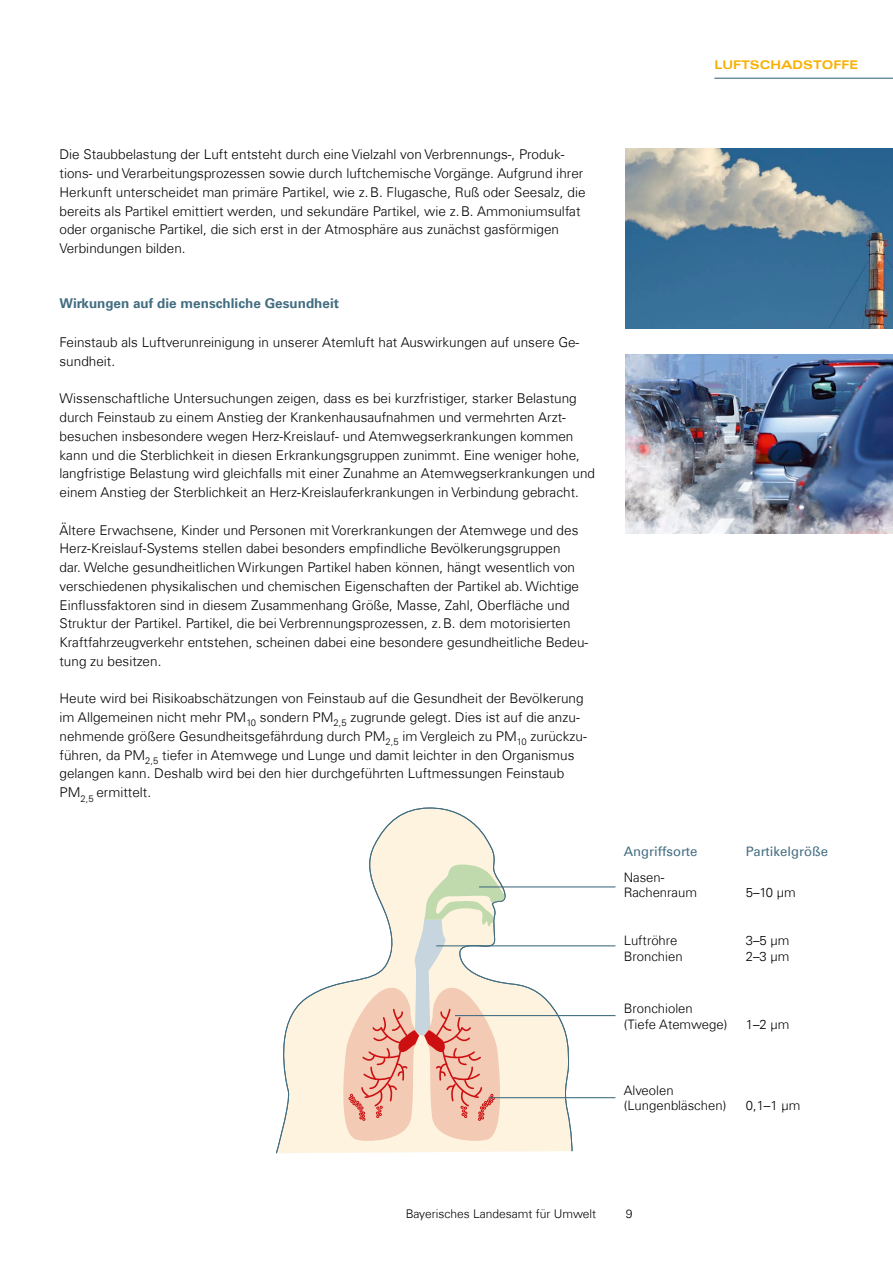
<style>
.page{position:relative;width:893px;height:1263px;background:#fff}
.page>*{position:absolute;margin:0;border:0;box-sizing:border-box;transform-origin:0 0}
.Fließ_Einzug{font:300 13.5px/18.8px "Univers Com 45";color:#000}
.HL3{font:700 13.5px "Univers Com 65";color:#426d81}
.t1{font:300 13.05px "Univers Com 45";color:#000}
.t2{font:13.05px "Univers Com 55 Roman";color:#426d81}
.t3{font:300 12px "Univers Com 45";color:#000}
.t4{font:12px "Univers Com 63 Bold Ext";color:#f8b000}
</style>
<div class="page">
<hr style="left:714px;top:78px;width:179px;height:1px;background:#426d81">
<svg style="left:276px;top:807px;width:297px;height:347px"></svg>
<hr style="left:479px;top:886px;width:136px;height:1px;background:#426d81">
<hr style="left:436px;top:945px;width:179px;height:1px;background:#426d81">
<hr style="left:455px;top:1015px;width:160px;height:1px;background:#426d81">
<hr style="left:489px;top:1097px;width:126px;height:1px;background:#426d81">
<img style="left:625px;top:149px;width:268px;height:179px">
<img style="left:625px;top:354px;width:268px;height:180px">
<p class="t4" style="left:714px;top:58px;width:145px">LUFTSCHADSTOFFE</p>
<p class="Fließ_Einzug" style="left:60px;top:145px;width:527px">Die Staubbelastung der Luft entsteht durch eine Vielzahl von Verbrennungs-, Produk&shy;tions- und Verarbeitungsprozessen sowie durch luftchemische Vorgänge. Aufgrund ihrer Herkunft unterscheidet man primäre Partikel, wie z.B. Flugasche, Ruß oder Seesalz, die bereits als Partikel emittiert werden, und sekundäre Partikel, wie z.B. Ammoniumsulfat oder organische Partikel, die sich erst in der Atmosphäre aus zunächst gasförmigen Verbindungen bilden.</p>
<h3 class="HL3" style="left:60px;top:295px;width:281px">Wirkungen auf die menschliche Gesundheit</h3>
<p class="Fließ_Einzug" style="left:60px;top:333px;width:521px">Feinstaub als Luftverunreinigung in unserer Atemluft hat Auswirkungen auf unsere Ge&shy;sundheit.</p>
<p class="Fließ_Einzug" style="left:60px;top:389px;width:537px">Wissenschaftliche Untersuchungen zeigen, dass es bei kurzfristiger, starker Belastung durch Feinstaub zu einem Anstieg der Krankenhausaufnahmen und vermehrten Arzt&shy;besuchen insbesondere wegen Herz-Kreislauf- und Atemwegserkrankungen kommen kann und die Sterblichkeit in diesen Erkrankungsgruppen zunimmt. Eine weniger hohe, langfristige Belastung wird gleichfalls mit einer Zunahme an Atemwegserkrankungen und einem Anstieg der Sterblichkeit an Herz-Kreislauferkrankungen in Verbindung gebracht.</p>
<p class="Fließ_Einzug" style="left:60px;top:520px;width:530px">Ältere Erwachsene, Kinder und Personen mit Vorerkrankungen der Atemwege und des Herz-Kreislauf-Systems stellen dabei besonders empfindliche Bevölkerungsgruppen<br>dar. Welche gesundheitlichen Wirkungen Partikel haben können, hängt wesentlich von verschiedenen physikalischen und chemischen Eigenschaften der Partikel ab. Wichtige Einflussfaktoren sind in diesem Zusammenhang Größe, Masse, Zahl, Oberfläche und Struktur der Partikel. Partikel, die bei Verbrennungsprozessen, z.B. dem motorisierten Kraftfahrzeugverkehr entstehen, scheinen dabei eine besondere gesundheitliche Bedeu&shy;tung zu besitzen.</p>
<p class="Fließ_Einzug" style="left:60px;top:689px;width:529px">Heute wird bei Risikoabschätzungen von Feinstaub auf die Gesundheit der Bevölkerung im Allgemeinen nicht mehr PM<sub>10</sub> sondern PM<sub>2,5</sub> zugrunde gelegt. Dies ist auf die anzu&shy;nehmende größere Gesundheitsgefährdung durch PM<sub>2,5</sub> im Vergleich zu PM<sub>10</sub> zurückzu&shy;führen, da PM<sub>2,5</sub> tiefer in Atemwege und Lunge und damit leichter in den Organismus gelangen kann. Deshalb wird bei den hier durchgeführten Luftmessungen Feinstaub PM<sub>2,5</sub> ermittelt.</p>
<p class="t2" style="left:624px;top:844px;width:75px">Angriffsorte</p>
<p class="t2" style="left:746px;top:844px;width:84px">Partikelgröße</p>
<p class="t1" style="left:624px;top:869px;width:42px">Nasen-</p>
<p class="t1" style="left:624px;top:885px;width:75px">Rachenraum</p>
<p class="t1" style="left:746px;top:885px;width:51px">5–10 μm</p>
<p class="t1" style="left:624px;top:933px;width:55px">Luftröhre</p>
<p class="t1" style="left:624px;top:948px;width:60px">Bronchien</p>
<p class="t1" style="left:746px;top:933px;width:45px">3–5 μm</p>
<p class="t1" style="left:746px;top:948px;width:45px">2–3 μm</p>
<p class="t1" style="left:624px;top:1000px;width:71px">Bronchiolen</p>
<p class="t1" style="left:624px;top:1016px;width:105px">(Tiefe Atemwege)</p>
<p class="t1" style="left:746px;top:1016px;width:45px">1–2 μm</p>
<p class="t1" style="left:624px;top:1082px;width:51px">Alveolen</p>
<p class="t1" style="left:624px;top:1098px;width:104px">(Lungenbläschen)</p>
<p class="t1" style="left:746px;top:1098px;width:56px">0,1–1 μm</p>
<p class="t3" style="left:406px;top:1207px;width:192px">Bayerisches Landesamt für Umwelt</p>
<p class="t3" style="left:626px;top:1207px;width:8px">9</p>
</div>
